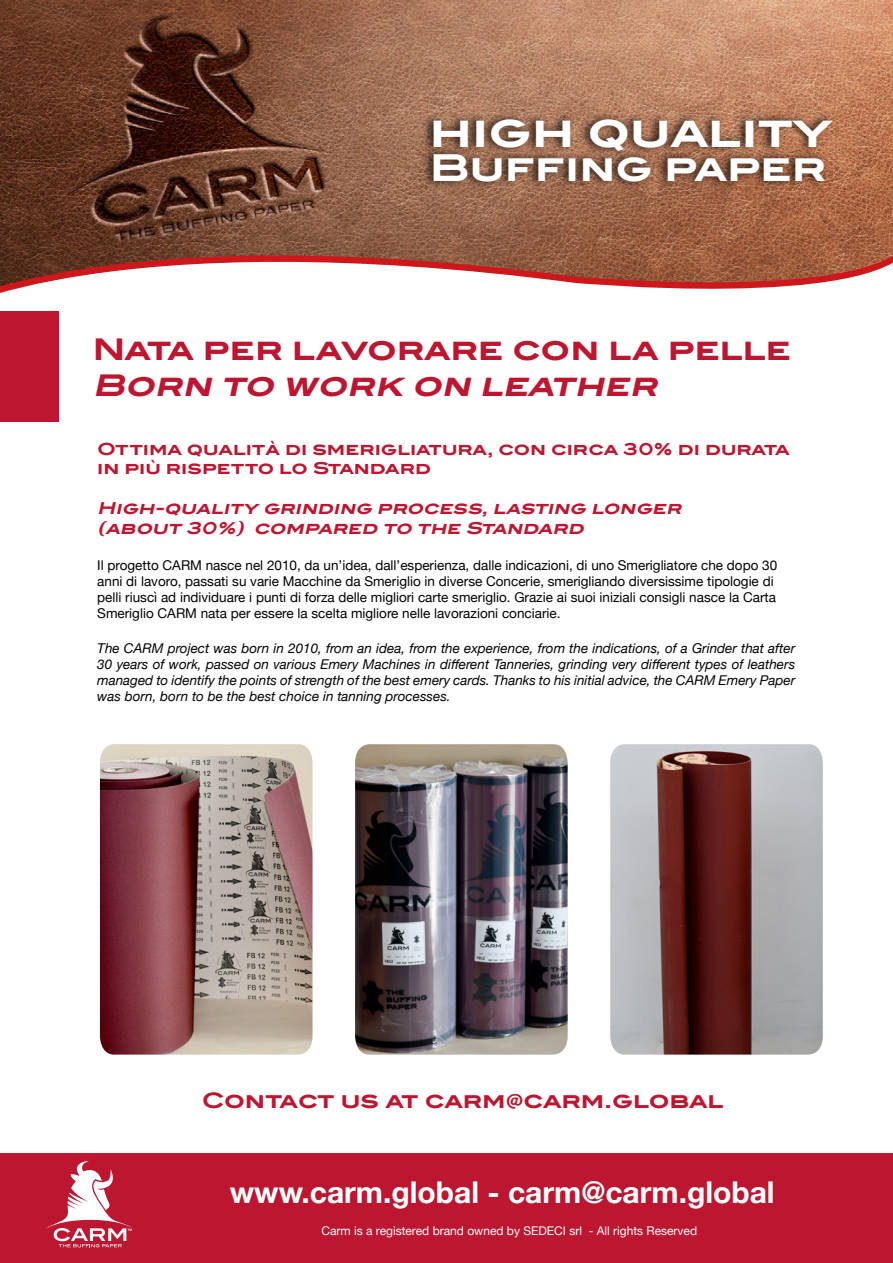
<style>
.page{position:relative;width:893px;height:1263px;background:#fff}
.page>*{position:absolute;margin:0;border:0;box-sizing:border-box;transform-origin:0 0}
.t1{font:700 43.2px "Blair ITC";letter-spacing:-.01em;color:#fff}
.t2{font:700 37.2px "Blair ITC";letter-spacing:-.005em;color:#fff}
.t3{font:700 30px "Helvetica Neue";color:#fff}
.t4{font:700 30px "Blair ITC";letter-spacing:-.01em;color:#bc1630}
.t5{font:italic 700 30px "Blair ITC";color:#bc1630}
.t6{font:700 21px "Blair ITC";letter-spacing:-.01em;color:#bc1630}
.t7{font:italic 700 16.5px/19.8px "Blair ITC";color:#bc1630}
.t8{font:700 16.5px/19.8px "Blair ITC";color:#bc1630}
.t9{font:13.5px/16.2px "Helvetica Neue";color:#000}
.t10{font:italic 13.5px/16.2px "Helvetica Neue";color:#000;text-align:justify}
.t11{font:12px "Helvetica Neue";color:#fff}
</style>
<div class="page">
<img style="left:0;top:0;width:893px;height:195px">
<div style="left:0;top:1153px;width:893px;height:110px;background:#bc1630"></div>
<svg style="left:0;top:195px;width:893px;height:6px;background:#8a5840"></svg>
<svg style="left:0;top:201px;width:893px;height:153px"></svg>
<div style="left:422px;top:111px;width:414px;height:79px;background:#000;opacity:.75"></div>
<div style="left:0;top:311px;width:58px;height:111px;background:#bc1630"></div>
<svg style="left:45px;top:1161px;width:88px;height:86px"></svg>
<img style="left:100px;top:744px;width:213px;height:310px">
<img style="left:355px;top:744px;width:213px;height:310px">
<img style="left:610px;top:744px;width:213px;height:310px">
<h1 class="t1" style="left:429px;top:104px;width:405px">high quality</h1>
<h2 class="t2" style="left:429px;top:144px;width:399px">Buffing paper</h2>
<h3 class="t4" style="left:92px;top:330px;width:700px">Nata per lavorare con la pelle</h3>
<h3 class="t5" style="left:92px;top:366px;width:574px">Born to work on leather</h3>
<p class="t8" style="left:97px;top:438px;width:694px">Ottima qualità di smerigliatura, con circa 30% di durata in più rispetto lo Standard</p>
<p class="t7" style="left:97px;top:498px;width:590px">High-quality grinding process,lasting longer (about 30%) compared to the Standard</p>
<p class="t9" style="left:97px;top:558px;width:681px">Il progetto CARM nasce nel 2010, da un’idea, dall’esperienza, dalle indicazioni, di uno Smerigliatore che dopo 30 anni di lavoro, passati su varie Macchine da Smeriglio in diverse Concerie, smerigliando diversissime tipologie di pelli riuscì ad individuare i punti di forza delle migliori carte smeriglio. Grazie ai suoi iniziali consigli nasce la Carta Smeriglio CARM nata per essere la scelta migliore nelle lavorazioni conciarie.</p>
<p class="t10" style="left:97px;top:640px;width:699px">The CARM project was born in 2010, from an idea, from the experience, from the indications, of a Grinder that after 30 years of work, passed on various Emery Machines in different Tanneries, grinding very different types of leathers managed to identify the points of strength of the best emery cards. Thanks to his initial advice, the CARM Emery Paper was born, born to be the best choice in tanning processes.</p>
<h3 class="t6" style="left:202px;top:1088px;width:524px">Contact us at carm@carm.global</h3>
<h3 class="t3" style="left:230px;top:1169px;width:546px">www.carm.global - carm@carm.global</h3>
<p class="t11" style="left:321px;top:1222px;width:377px">Carm is a registered brand owned by SEDECI srl - All rights Reserved</p>
</div>
